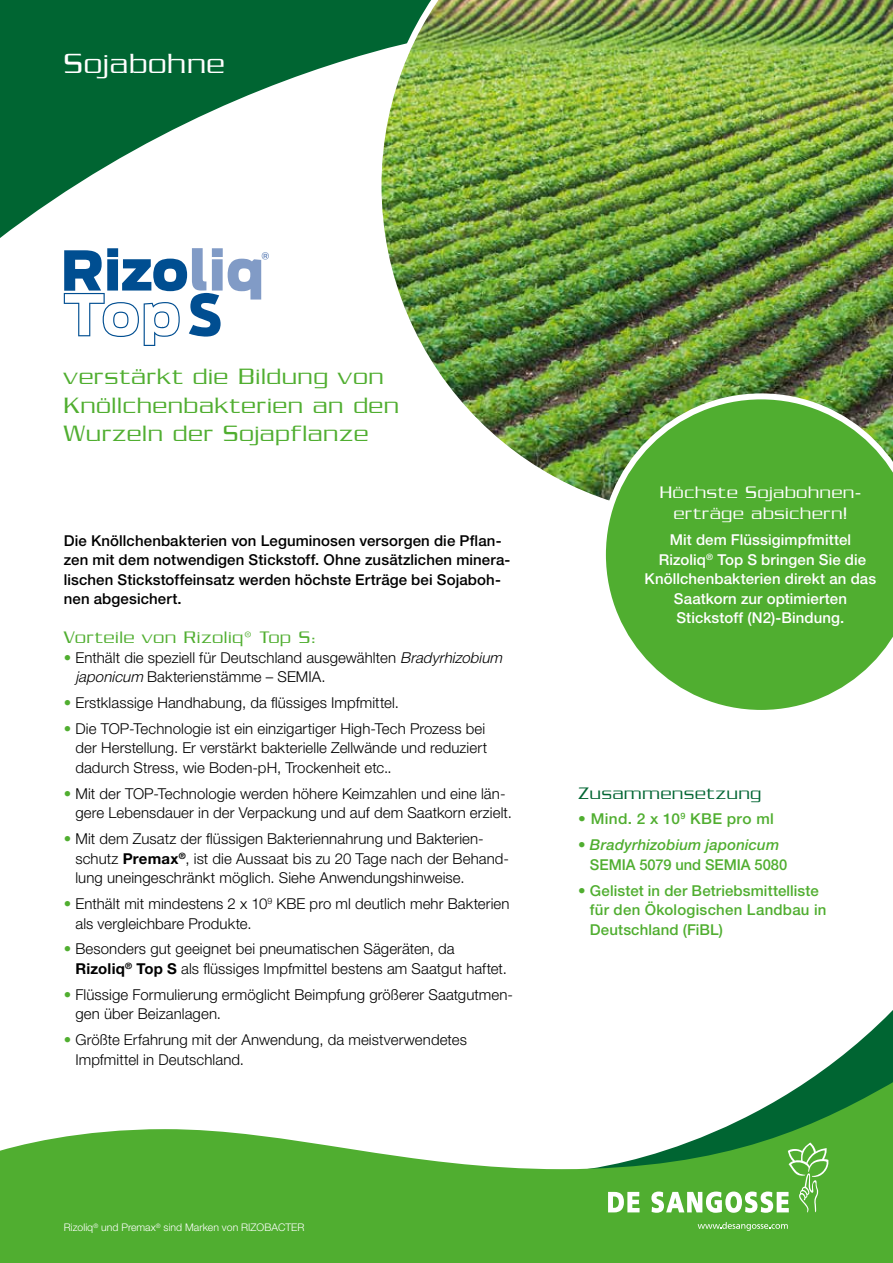
<style>
.page{position:relative;width:893px;height:1263px;background:#fff}
.page>*{position:absolute;margin:0;border:0;box-sizing:border-box;transform-origin:0 0}
.t1{font:300 30px "Serpentine Pro";letter-spacing:.045em;color:#fff}
.t2{font:300 24px/28.8px "Serpentine Pro";letter-spacing:.045em;color:#50ae30}
.t3{font:300 18px/21.6px "Serpentine Pro";letter-spacing:.05em;color:#fff;text-align:center}
.t4{font:300 18px "Serpentine Pro";letter-spacing:.045em;color:#50ae30}
.t5{font:300 18px "Serpentine Pro";letter-spacing:.05em;color:#006532}
.t6{font:300 15px/19.5px "Helvetica Neue LT Std";letter-spacing:.005em;color:#000}
.t7{font:500 15px/19.5px "Helvetica Neue LT Std";letter-spacing:.01em;color:#000}
.t8{font:500 15px/19.5px "Helvetica Neue LT Std";letter-spacing:.005em;color:#fff;text-align:center}
.t9{font:500 15px/19.5px "Helvetica Neue LT Std";letter-spacing:.01em;color:#50ae30}
.t10{font:italic 500 15px/19.5px "Helvetica Neue LT Std";letter-spacing:.01em;color:#50ae30}
.t11{font:300 10.5px "Helvetica Neue LT Std";color:#fff}
.s1{color:#50ae30}
.s2{font-style:italic}
.s3{font-weight:700}
.s4{font-weight:300}
.s5{font-weight:300;font-style:normal}
.s6{font-style:normal}
</style>
<div class="page">
<svg style="left:816px;top:1010px;width:77px;height:65px"></svg>
<svg style="left:0;top:1075px;width:893px;height:188px;fill:#50ae30"></svg>
<svg style="left:608px;top:1192px;width:31px;height:20px"></svg>
<svg style="left:651px;top:1142px;width:178px;height:71px;background:#69b657"></svg>
<svg style="left:698px;top:1222px;width:90px;height:9px"></svg>
<svg style="left:0;top:0;width:375px;height:346px"></svg>
<img style="left:375px;top:0;width:518px;height:498px">
<svg style="left:600px;top:393px;width:293px;height:317px;background:#66b44a"></svg>
<h1 class="t1" style="left:64px;top:47px;width:162px">Sojabohne</h1>
<h2 class="t2" style="left:64px;top:362px;width:337px">verstärkt die Bildung von<br>Knöllchenbakterien an den<br>Wurzeln der Sojapflanze</h2>
<p class="t7" style="left:64px;top:530px;width:448px">Die Knöllchenbakterien von Leguminosen versorgen die Pflan&shy;zen mit dem notwendigen Stickstoff. Ohne zusätzlichen minera&shy;lischen Stickstoffeinsatz werden höchste Erträge bei Sojaboh&shy;nen abgesichert.</p>
<p class="t4" style="left:64px;top:627px;width:254px">Vorteile von Rizoliq® Top S:</p>
<p class="t6" style="left:75px;top:647px;width:432px;text-indent:-12px"><span class="s1">•</span> Enthält die speziell für Deutschland ausgewählten <span class="s2">Bradyrhizobium japonicum</span> Bakterienstämme – SEMIA.</p>
<p class="t6" style="left:64px;top:693px;width:337px"><span class="s1">•</span> Erstklassige Handhabung, da flüssiges Impfmittel.</p>
<p class="t6" style="left:75px;top:718px;width:413px;text-indent:-12px"><span class="s1">•</span> Die TOP-Technologie ist ein einzigartiger High-Tech Prozess bei der Herstellung. Er verstärkt bakterielle Zellwände und reduziert dadurch Stress, wie Boden-pH, Trockenheit etc..</p>
<p class="t6" style="left:75px;top:783px;width:438px;text-indent:-12px"><span class="s1">•</span> Mit der TOP-Technologie werden höhere Keimzahlen und eine län&shy;gere Lebensdauer in der Verpackung und auf dem Saatkorn erzielt.</p>
<p class="t6" style="left:75px;top:829px;width:435px;text-indent:-12px"><span class="s1">•</span> Mit dem Zusatz der flüssigen Bakteriennahrung und Bakterien&shy;schutz <span class="s3">Premax</span><sup>®</sup>, ist die Aussaat bis zu 20 Tage nach der Behand&shy;lung uneingeschränkt möglich. Siehe Anwendungshinweise.</p>
<p class="t6" style="left:75px;top:894px;width:436px;text-indent:-12px"><span class="s1">•</span> Enthält mit mindestens 2 x 10<sup>9</sup> KBE pro ml deutlich mehr Bakterien als vergleichbare Produkte.</p>
<p class="t6" style="left:75px;top:939px;width:433px;text-indent:-12px"><span class="s1">•</span> Besonders gut geeignet bei pneumatischen Sägeräten, da<br><span class="s3">Rizoliq</span><sup>®</sup> <span class="s3">Top S</span> als flüssiges Impfmittel bestens am Saatgut haftet.</p>
<p class="t6" style="left:75px;top:984px;width:439px;text-indent:-12px"><span class="s1">•</span> Flüssige Formulierung ermöglicht Beimpfung größerer Saatgutmen&shy;gen über Beizanlagen.</p>
<p class="t6" style="left:75px;top:1030px;width:393px;text-indent:-12px"><span class="s1">•</span> Größte Erfahrung mit der Anwendung, da meistverwendetes<br>Impfmittel in Deutschland.</p>
<p class="t11" style="left:64px;top:1221px;width:242px">Rizoliq<sup>®</sup> und Premax<sup>®</sup> sind Marken von RIZOBACTER</p>
<p class="t3" style="left:660px;top:481px;width:203px">Höchste Sojabohnen&shy;erträge absichern!</p>
<p class="t8" style="left:644px;top:530px;width:233px">Mit dem Flüssigimpfmittel<br>Rizoliq<sup>®</sup> Top S bringen Sie die<br>Knöllchenbakterien direkt an das<br>Saatkorn zur optimierten<br>Stickstoff (N2)-Bindung.</p>
<p class="t5" style="left:578px;top:783px;width:184px">Zusammensetzung</p>
<p class="t9" style="left:578px;top:809px;width:197px"><span class="s4">•</span> Mind. 2 x 10<sup>9</sup> KBE pro ml</p>
<p class="t10" style="left:590px;top:835px;width:199px;text-indent:-12px"><span class="s5">•</span> Bradyrhizobium japonicum<br><span class="s6">SEMIA 5079 und SEMIA 5080</span></p>
<p class="t9" style="left:590px;top:880px;width:238px;text-indent:-12px"><span class="s4">•</span> Gelistet in der Betriebsmittelliste für den Ökologischen Landbau in<br>Deutschland (FiBL)</p>
</div>
